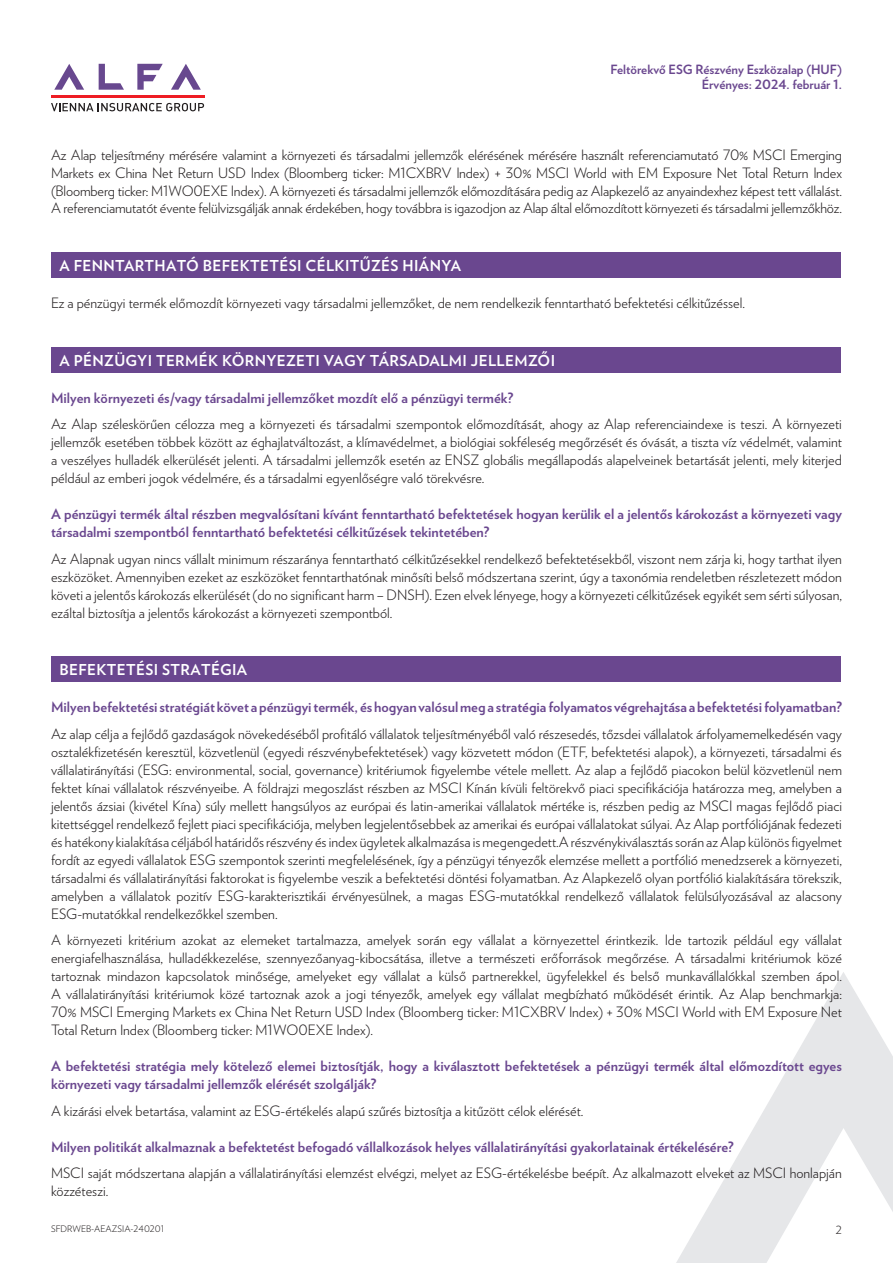
<style>
.page{position:relative;width:893px;height:1263px;background:#fff}
.page>*{position:absolute;margin:0;border:0;box-sizing:border-box;transform-origin:0 0}
.t1{font:700 15px "Verlag";letter-spacing:.025em;color:#fff}
.t2{font:300 14.25px/18px "Verlag";color:#231f20;text-align:justify}
.t3{font:700 14.25px/18px "Verlag";color:#6a478f}
.t4{font:700 12.75px/15px "Verlag";color:#6a478f;text-align:right}
.t5{font:300 11.25px "Verlag";color:#231f20}
.t6{font:300 9px "Verlag";color:#231f20}
</style>
<div class="page">
<svg style="left:171px;top:64px;width:30px;height:26px"></svg>
<svg style="left:137px;top:64px;width:26px;height:26px"></svg>
<svg style="left:99px;top:64px;width:25px;height:26px"></svg>
<svg style="left:54px;top:64px;width:30px;height:26px"></svg>
<hr style="left:51px;top:95px;width:153px;height:3px;background:#ee1d23">
<svg style="left:51px;top:103px;width:153px;height:8px"></svg>
<svg style="left:676px;top:972px;width:217px;height:291px"></svg>
<div style="left:51px;top:252px;width:789px;height:26px;background:#6a478f"></div>
<div style="left:51px;top:347px;width:789px;height:25px;background:#6a478f"></div>
<div style="left:51px;top:657px;width:789px;height:25px;background:#6a478f"></div>
<p class="t4" style="left:611px;top:61px;width:233px">Feltörekvő ESG Részvény Eszközalap (HUF)<br>Érvényes: 2024. február 1.</p>
<p class="t2" style="left:51px;top:145px;width:792px">Az Alap teljesítmény mérésére valamint a környezeti és társadalmi jellemzők elérésének mérésére használt referenciamutató 70% MSCI Emerging Markets ex China Net Return USD Index (Bloomberg ticker: M1CXBRV Index) + 30% MSCI World with EM Exposure Net Total Return Index (Bloomberg ticker: M1WO0EXE Index). A környezeti és társadalmi jellemzők előmozdítására pedig az Alapkezelő az anyaindexhez képest tett vállalást.<br>A referenciamutatót évente felülvizsgálják annak érdekében, hogy továbbra is igazodjon az Alap által előmozdított környezeti és társadalmi jellemzőkhöz.</p>
<p class="t1" style="left:60px;top:254px;width:403px">A FENNTARTHATÓ BEFEKTETÉSI CÉLKITŰZÉS HIÁNYA</p>
<p class="t2" style="left:51px;top:293px;width:696px">Ez a pénzügyi termék előmozdít környezeti vagy társadalmi jellemzőket, de nem rendelkezik fenntartható befektetési célkitűzéssel.</p>
<p class="t1" style="left:60px;top:349px;width:497px">A PÉNZÜGYI TERMÉK KÖRNYEZETI VAGY TÁRSADALMI JELLEMZŐI</p>
<p class="t3" style="left:51px;top:388px;width:464px">Milyen környezeti és/vagy társadalmi jellemzőket mozdít elő a pénzügyi termék?</p>
<p class="t2" style="left:51px;top:414px;width:792px">Az Alap széleskörűen célozza meg a környezeti és társadalmi szempontok előmozdítását, ahogy az Alap referenciaindexe is teszi. A környezeti jellemzők esetében többek között az éghajlatváltozást, a klímavédelmet, a biológiai sokféleség megőrzését és óvását, a tiszta víz védelmét, valamint a veszélyes hulladék elkerülését jelenti. A társadalmi jellemzők esetén az ENSZ globális megállapodás alapelveinek betartását jelenti, mely kiterjed például az emberi jogok védelmére, és a társadalmi egyenlőségre való törekvésre.</p>
<p class="t3" style="left:51px;top:504px;width:792px">A pénzügyi termék által részben megvalósítani kívánt fenntartható befektetések hogyan kerülik el a jelentős károkozást a környezeti vagy társadalmi szempontból fenntartható befektetési célkitűzések tekintetében?</p>
<p class="t2" style="left:51px;top:549px;width:792px">Az Alapnak ugyan nincs vállalt minimum részaránya fenntartható célkitűzésekkel rendelkező befektetésekből, viszont nem zárja ki, hogy tarthat ilyen eszközöket. Amennyiben ezeket az eszközöket fenntarthatónak minősíti belső módszertana szerint, úgy a taxonómia rendeletben részletezett módon követi a jelentős károkozás elkerülését (do no significant harm – DNSH). Ezen elvek lényege, hogy a környezeti célkitűzések egyikét sem sérti súlyosan, ezáltal biztosítja a jelentős károkozást a környezeti szempontból.</p>
<p class="t1" style="left:60px;top:658px;width:189px">BEFEKTETÉSI STRATÉGIA</p>
<p class="t3" style="left:51px;top:697px;width:792px">Milyen befektetési stratégiát követ a pénzügyi termék, és hogyan valósul meg a stratégia folyamatos végrehajtása a befektetési folyamatban?</p>
<p class="t2" style="left:51px;top:724px;width:792px">Az alap célja a fejlődő gazdaságok növekedéséből profitáló vállalatok teljesítményéből való részesedés, tőzsdei vállalatok árfolyamemelkedésén vagy osztalékfizetésén keresztül, közvetlenül (egyedi részvénybefektetések) vagy közvetett módon (ETF, befektetési alapok), a környezeti, társadalmi és vállalatirányítási (ESG: environmental, social, governance) kritériumok figyelembe vétele mellett. Az alap a fejlődő piacokon belül közvetlenül nem fektet kínai vállalatok részvényeibe. A földrajzi megoszlást részben az MSCI Kínán kívüli feltörekvő piaci specifikációja határozza meg, amelyben a jelentős ázsiai (kivétel Kína) súly mellett hangsúlyos az európai és latin-amerikai vállalatok mértéke is, részben pedig az MSCI magas fejlődő piaci kitettséggel rendelkező fejlett piaci specifikációja, melyben legjelentősebbek az amerikai és európai vállalatokat súlyai. Az Alap portfóliójának fedezeti és hatékony kialakítása céljából határidős részvény és index ügyletek alkalmazása is megengedett.A részvénykiválasztás során az Alap különös figyelmet fordít az egyedi vállalatok ESG szempontok szerinti megfelelésének, így a pénzügyi tényezők elemzése mellett a portfólió menedzserek a környezeti, társadalmi és vállalatirányítási faktorokat is figyelembe veszik a befektetési döntési folyamatban. Az Alapkezelő olyan portfólió kialakítására törekszik, amelyben a vállalatok pozitív ESG-karakterisztikái érvényesülnek, a magas ESG-mutatókkal rendelkező vállalatok felülsúlyozásával az alacsony ESG-mutatókkal rendelkezőkkel szemben.</p>
<p class="t2" style="left:51px;top:930px;width:792px">A környezeti kritérium azokat az elemeket tartalmazza, amelyek során egy vállalat a környezettel érintkezik. Ide tartozik például egy vállalat energiafelhasználása, hulladékkezelése, szennyezőanyag-kibocsátása, illetve a természeti erőforrások megőrzése. A társadalmi kritériumok közé tartoznak mindazon kapcsolatok minősége, amelyeket egy vállalat a külső partnerekkel, ügyfelekkel és belső munkavállalókkal szemben ápol.<br>A vállalatirányítási kritériumok közé tartoznak azok a jogi tényezők, amelyek egy vállalat megbízható működését érintik. Az Alap benchmarkja:<br>70% MSCI Emerging Markets ex China Net Return USD Index (Bloomberg ticker: M1CXBRV Index) + 30% MSCI World with EM Exposure Net Total Return Index (Bloomberg ticker: M1WO0EXE Index).</p>
<p class="t3" style="left:51px;top:1056px;width:792px">A befektetési stratégia mely kötelező elemei biztosítják, hogy a kiválasztott befektetések a pénzügyi termék által előmozdított egyes környezeti vagy társadalmi jellemzők elérését szolgálják?</p>
<p class="t2" style="left:51px;top:1101px;width:534px">A kizárási elvek betartása, valamint az ESG-értékelés alapú szűrés biztosítja a kitűzött célok elérését.</p>
<p class="t3" style="left:51px;top:1137px;width:684px">Milyen politikát alkalmaznak a befektetést befogadó vállalkozások helyes vállalatirányítási gyakorlatainak értékelésére?</p>
<p class="t2" style="left:51px;top:1163px;width:792px">MSCI saját módszertana alapján a vállalatirányítási elemzést elvégzi, melyet az ESG-értékelésbe beépít. Az alkalmazott elveket az MSCI honlapján közzéteszi.</p>
<p class="t6" style="left:51px;top:1222px;width:115px">SFDRWEB-AEAZSIA-240201</p>
<p class="t5" style="left:836px;top:1221px;width:8px">2</p>
</div>
